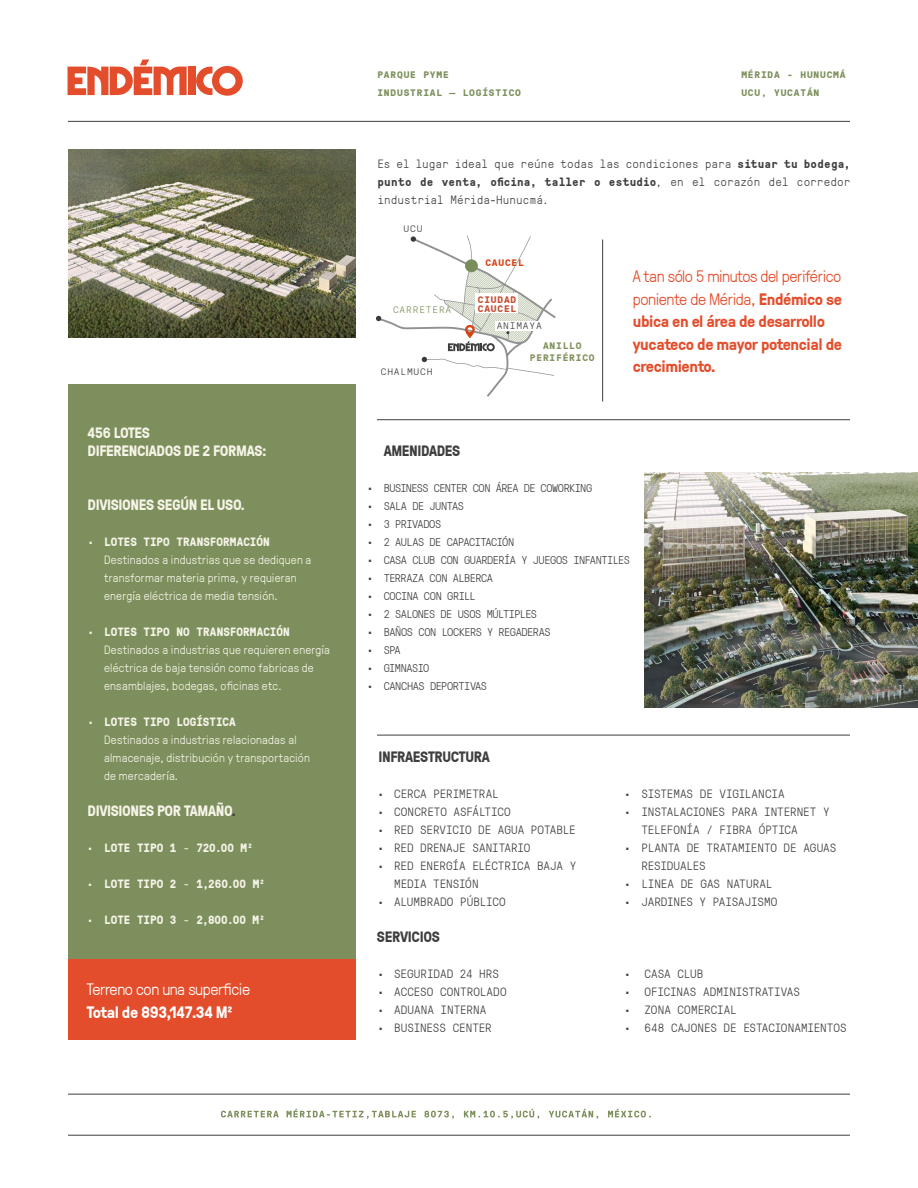
<style>
.page{position:relative;width:918px;height:1188px;background:#fff}
.page>*{position:absolute;margin:0;border:0;box-sizing:border-box;transform-origin:0 0}
.t1{font:700 16.5px/22.5px "GT Pressura";letter-spacing:-.025em;color:#e34d2b}
.t2{font:300 16.5px "GT Pressura";letter-spacing:-.025em;color:#fff}
.t3{font:700 16.5px "GT Pressura";letter-spacing:-.025em;color:#fff}
.t4{font:700 15px/18px "GT Pressura";letter-spacing:-.025em;color:#f6f4e9}
.t5{font:700 15px "GT Pressura";letter-spacing:-.025em;color:#3f3e3e}
.t6{font:300 12px/18px "GT Pressura Mono";letter-spacing:-.005em;color:#3f3e3e}
.t7{font:300 12px/18px "GT Pressura";letter-spacing:.015em;color:#f6f4e9}
.t8{font:700 12px "GT Pressura Mono";color:#f6f4e9}
.t9{font:700 12px/18px "GT Pressura Mono";color:#3f3e3e;text-align:justify}
.t10{font:300 11.25px/18px "GT Pressura Mono";letter-spacing:-.045em;color:#3f3e3e}
.t11{font:700 9.45px/18px "GT Pressura Mono";letter-spacing:.075em;color:#7d8f5c;scale:1.11 1}
.t12{font:300 9.45px "GT Pressura Mono";letter-spacing:.075em;color:#3f3e3e;scale:1.11 1}
.t13{font:700 9.45px/12px "GT Pressura Mono";letter-spacing:.075em;color:#81935f;text-align:center;scale:1.11 1}
.t14{font:700 9.45px/9px "GT Pressura Mono";letter-spacing:.075em;color:#c74d30;scale:1.11 1}
.t15{font:300 9.45px "GT Pressura Mono";letter-spacing:.075em;color:#81935f;scale:1.11 1}
.t16{font:700 9.45px "GT Pressura Mono";letter-spacing:.075em;color:#d74516;scale:1.11 1}
.s1{color:#3f3e3e}
.s2{font-weight:300}
.s3{font-weight:700}
</style>
<div class="page">
<svg style="left:68px;top:60px;width:119px;height:35px"></svg>
<div style="left:188px;top:67px;width:7px;height:28px;background:#e34d2b"></div>
<svg style="left:196px;top:66px;width:47px;height:30px"></svg>
<svg style="left:221px;top:1109px;width:430px;height:10px"></svg>
<hr style="left:68px;top:121px;width:782px;height:1px;background:#3f3e3e">
<hr style="left:68px;top:1135px;width:782px;height:1px;background:#3f3e3e">
<hr style="left:68px;top:1094px;width:782px;height:1px;background:#3f3e3e">
<div style="left:69px;top:384px;width:287px;height:576px;background:#7d8f5c"></div>
<img style="left:68px;top:150px;width:288px;height:188px">
<div style="left:68px;top:960px;width:288px;height:80px;background:#e34d2b"></div>
<img style="left:644px;top:473px;width:274px;height:235px">
<svg style="left:377px;top:235px;width:179px;height:161px"></svg>
<div style="left:475px;top:294px;width:43px;height:19px;background:#fff"></div>
<div style="left:495px;top:321px;width:48px;height:9px;background:#fff"></div>
<hr style="left:602px;top:240px;width:1px;height:162px;background:#3f3e3e">
<hr style="left:377px;top:735px;width:473px;height:1px;background:#3f3e3e">
<hr style="left:377px;top:419px;width:473px;height:1px;background:#3f3e3e">
<p class="t4" style="left:88px;top:423px;width:181px">456 LOTES<br>DIFERENCIADOS DE 2 FORMAS:</p>
<p class="t4" style="left:88px;top:495px;width:159px">DIVISIONES SEGÚN EL USO.</p>
<p class="t8" style="left:88px;top:533px;width:8px">•</p>
<p class="t8" style="left:88px;top:623px;width:8px">•</p>
<p class="t8" style="left:88px;top:713px;width:8px">•</p>
<p class="t8" style="left:104px;top:533px;width:167px">LOTES TIPO TRANSFORMACIÓN</p>
<p class="t7" style="left:104px;top:550px;width:209px">Destinados a industrias que se dediquen a transformar materia prima, y requieran energía eléctrica de media tensión.</p>
<p class="t8" style="left:104px;top:623px;width:187px">LOTES TIPO NO TRANSFORMACIÓN</p>
<p class="t7" style="left:104px;top:640px;width:227px">Destinados a industrias que requieren energía eléctrica de baja tensión como fabricas de ensamblajes, bodegas, oficinas etc.</p>
<p class="t8" style="left:104px;top:713px;width:133px">LOTES TIPO LOGÍSTICA</p>
<p class="t7" style="left:104px;top:730px;width:207px">Destinados a industrias relacionadas al almacenaje, distribución y transportación de mercadería.</p>
<p class="t4" style="left:88px;top:801px;width:150px">DIVISIONES POR TAMAÑO<span class="s1">.</span></p>
<p class="t8" style="left:87px;top:839px;width:8px">•</p>
<p class="t8" style="left:87px;top:875px;width:8px">•</p>
<p class="t8" style="left:87px;top:911px;width:8px">•</p>
<p class="t8" style="left:104px;top:839px;width:151px">LOTE TIPO 1 <span class="s2">-</span> 720.00 M²</p>
<p class="t8" style="left:104px;top:875px;width:163px">LOTE TIPO 2 <span class="s2">-</span> 1,260.00 M²</p>
<p class="t8" style="left:104px;top:911px;width:163px">LOTE TIPO 3 <span class="s2">-</span> 2,800.00 M²</p>
<h1 class="t2" style="left:87px;top:978px;width:165px">Terreno con una superficie</h1>
<h1 class="t3" style="left:87px;top:1000px;width:147px">Total de 893,147.34 M²</h1>
<p class="t11" style="left:377px;top:65px;width:131px">PARQUE PYME<br>INDUSTRIAL — LOGÍSTICO</p>
<p class="t11" style="left:741px;top:65px;width:95px">MÉRIDA - HUNUCMÁ<br>UCU, YUCATÁN</p>
<p class="t6" style="left:377px;top:154px;width:475px;text-align:justify">Es el lugar ideal que reúne todas las condiciones para <span class="s3">situar tu bodega, punto de venta, oficina, taller o estudio</span>, en el corazón del corredor industrial Mérida-Hunucmá.</p>
<p class="t12" style="left:404px;top:221px;width:19px">UCU</p>
<p class="t15" style="left:393px;top:303px;width:54px">CARRETERA</p>
<p class="t12" style="left:381px;top:365px;width:48px">CHALMUCH</p>
<p class="t16" style="left:485px;top:255px;width:36px">CAUCEL</p>
<p class="t14" style="left:478px;top:295px;width:36px">CIUDAD<br>CAUCEL</p>
<p class="t12" style="left:497px;top:319px;width:42px">ANIMAYA</p>
<p class="t13" style="left:530px;top:339px;width:60px">ANILLO<br>PERIFÉRICO</p>
<h1 class="t1" style="left:633px;top:264px;width:211px"><span class="s2">A tan sólo 5 minutos del periférico poniente de Mérida,</span> Endémico se ubica en el área de desarrollo yucateco de mayor potencial de crecimiento.</h1>
<p class="t9" style="left:367px;top:478px;width:8px">• • • • • • • • • • • •</p>
<p class="t5" style="left:384px;top:439px;width:78px">AMENIDADES</p>
<p class="t10" style="left:384px;top:478px;width:248px">BUSINESS CENTER CON ÁREA DE COWORKING<br>SALA DE JUNTAS<br>3 PRIVADOS<br>2 AULAS DE CAPACITACIÓN<br>CASA CLUB CON GUARDERÍA Y JUEGOS INFANTILES<br>TERRAZA CON ALBERCA<br>COCINA CON GRILL<br>2 SALONES DE USOS MÚLTIPLES<br>BAÑOS CON LOCKERS Y REGADERAS<br>SPA<br>GIMNASIO<br>CANCHAS DEPORTIVAS</p>
<p class="t5" style="left:379px;top:745px;width:113px">INFRAESTRUCTURA</p>
<p class="t9" style="left:377px;top:784px;width:8px">• • • • •</p>
<p class="t9" style="left:377px;top:892px;width:8px">•</p>
<p class="t6" style="left:394px;top:784px;width:184px">CERCA PERIMETRAL<br>CONCRETO ASFÁLTICO<br>RED SERVICIO DE AGUA POTABLE<br>RED DRENAJE SANITARIO<br>RED ENERGÍA ELÉCTRICA BAJA Y<br>MEDIA TENSIÓN<br>ALUMBRADO PÚBLICO</p>
<p class="t6" style="left:641px;top:784px;width:196px">SISTEMAS DE VIGILANCIA<br>INSTALACIONES PARA INTERNET Y<br>TELEFONÍA / FIBRA ÓPTICA<br>PLANTA DE TRATAMIENTO DE AGUAS<br>RESIDUALES<br>LINEA DE GAS NATURAL<br>JARDINES Y PAISAJISMO</p>
<p class="t9" style="left:624px;top:784px;width:8px">• •</p>
<p class="t9" style="left:624px;top:838px;width:8px">•</p>
<p class="t9" style="left:624px;top:874px;width:8px">• •</p>
<p class="t5" style="left:377px;top:925px;width:64px">SERVICIOS</p>
<p class="t6" style="left:394px;top:964px;width:114px">SEGURIDAD 24 HRS<br>ACCESO CONTROLADO<br>ADUANA INTERNA<br>BUSINESS CENTER</p>
<p class="t6" style="left:645px;top:964px;width:204px">CASA CLUB<br>OFICINAS ADMINISTRATIVAS<br>ZONA COMERCIAL<br>648 CAJONES DE ESTACIONAMIENTOS</p>
<p class="t9" style="left:377px;top:964px;width:8px">• • • •</p>
<p class="t9" style="left:624px;top:964px;width:8px">• • • •</p>
</div>
